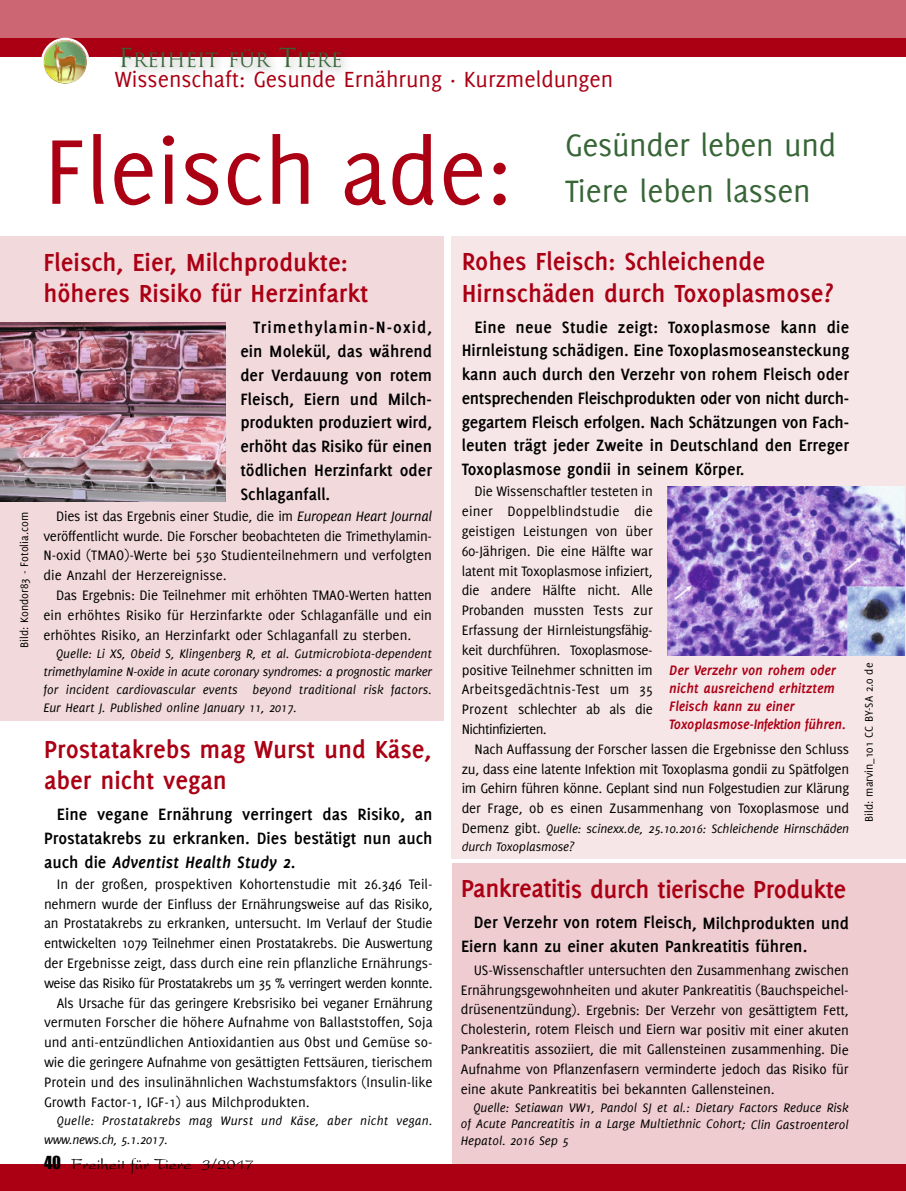
<style>
.page{position:relative;width:906px;height:1191px;background:#fff}
.page>*{position:absolute;margin:0;border:0;box-sizing:border-box;transform-origin:0 0}
.t1{font:100.5px "Delicious";color:#ab0014}
.t2{font:33.9px "Delicious";letter-spacing:-.01em;color:#376536}
.t3{font:700 27px/31.5px "Delicious";color:#ab0014}
.t4{font:700 27px "Delicious";letter-spacing:-.02em;color:#ab0014}
.t5{font:24px "Delicious";color:#ab0014}
.t6{font:19.2px "Trajan";color:#376536}
.t7{font:700 18px/23.7px "Delicious";color:#000;text-align:justify}
.t8{font:16.5px "President Plain";color:#000}
.t9{font:15px/19.8px "Delicious";letter-spacing:-.01em;color:#000;text-align:justify}
.t10{font:italic 700 15px/18px "Delicious";letter-spacing:-.01em;color:#ab0014}
.t11{font:15px "Delicious";letter-spacing:-.035em;color:#000}
.t12{font:italic 13.5px/17.9px "Delicious";color:#000;text-align:justify}
.t13{font:italic 13.5px/19.2px "Delicious";letter-spacing:.02em;color:#000}
.t14{font:12px "Delicious";color:#000}
.s1{font-size:25.5px}
.s2{font-style:italic}
.s3{font-family:"Impact"}
.s4{font-style:normal;font-size:15px}
</style>
<div class="page">
<div style="left:452px;top:863px;width:453px;height:307px;background:#eeccd0"></div>
<div style="left:452px;top:236px;width:454px;height:623px;background:#f7e6e8"></div>
<div style="left:0;top:1164px;width:906px;height:27px;background:#ab0014"></div>
<div style="left:0;top:0;width:906px;height:41px;background:#cc6672"></div>
<div style="left:0;top:38px;width:906px;height:19px;background:#ab0014"></div>
<svg style="left:41px;top:38px;width:31px;height:46px"></svg>
<img style="left:72px;top:38px;width:273px;height:45px">
<img style="left:668px;top:486px;width:236px;height:169px">
<div style="left:0;top:236px;width:443px;height:485px;background:#f2d9dc"></div>
<img style="left:0;top:322px;width:225px;height:180px">
<p class="t6" style="left:118px;top:49px;width:226px"><span class="s1">F</span>REIHEIT FÜR <span class="s1">T</span>IERE</p>
<h3 class="t5" style="left:115px;top:70px;width:500px">Wissenschaft: Gesunde Ernährung · Kurzmeldungen</h3>
<h1 class="t1" style="left:44px;top:134px;width:469px">Fleisch ade:</h1>
<h2 class="t2" style="left:565px;top:133px;width:272px">Gesünder leben und</h2>
<h2 class="t2" style="left:565px;top:179px;width:247px">Tiere leben lassen</h2>
<p class="t14" style="left:20px;top:647px;width:137px;rotate:-90deg">Bild: Kondor83 - Fotolia.com</p>
<h3 class="t3" style="left:43px;top:248px;width:326px">Fleisch, Eier, Milchprodukte: höheres Risiko für Herzinfarkt</h3>
<p class="t7" style="left:240px;top:317px;width:193px;text-indent:13px">Trimethylamin-N-oxid, ein Molekül, das während der Verdauung von rotem Fleisch, Eiern und Milch&shy;produkten produziert wird, erhöht das Risiko für einen tödlichen Herzinfarkt oder Schlaganfall.</p>
<p class="t9" style="left:43px;top:507px;width:390px;text-indent:13px">Dies ist das Ergebnis einer Studie, die im <span class="s2">European Heart Journal </span>veröffentlicht wurde. Die Forscher beobachteten die Trimethylamin-N-oxid (TMAO)-Werte bei 530 Studienteilnehmern und verfolgten die Anzahl der Herzereignisse.</p>
<p class="t9" style="left:43px;top:586px;width:390px;text-indent:13px">Das Ergebnis: Die Teilnehmer mit erhöhten TMAO-Werten hatten ein erhöhtes Risiko für Herzinfarkte oder Schlaganfälle und ein erhöhtes Risiko, an Herzinfarkt oder Schlaganfall zu sterben.</p>
<p class="t12" style="left:43px;top:644px;width:390px;text-indent:13px">Quelle: Li XS, Obeid S, Klingenberg R, et al. Gutmicrobiota-dependent trimethylamine N-oxide in acute coronary syndromes: a prognostic marker for incident cardiovascular events beyond traditional risk factors.<br>Eur Heart J. Published online January 11, 2017.</p>
<h3 class="t3" style="left:44px;top:735px;width:389px">Prostatakrebs mag Wurst und Käse, aber nicht vegan</h3>
<p class="t7" style="left:44px;top:803px;width:390px;text-indent:13px">Eine vegane Ernährung verringert das Risiko, an Prostatakrebs zu erkranken. Dies bestätigt nun auch auch die <span class="s2">Adventist Health Study 2</span>.</p>
<p class="t9" style="left:57px;top:875px;width:377px">In der großen, prospektiven Kohortenstudie mit 26.346 Teil-</p>
<p class="t9" style="left:44px;top:894px;width:390px">nehmern wurde der Einfluss der Ernährungsweise auf das Risiko,</p>
<p class="t9" style="left:44px;top:914px;width:390px">an Prostatakrebs zu erkranken, untersucht. Im Verlauf der Studie</p>
<p class="t9" style="left:44px;top:934px;width:390px">entwickelten 1079 Teilnehmer einen Prostatakrebs. Die Auswertung</p>
<p class="t9" style="left:44px;top:954px;width:390px">der Ergebnisse zeigt, dass durch eine rein pflanzliche Ernährungs-</p>
<p class="t11" style="left:44px;top:977px;width:390px">weise das Risiko für Prostatakrebs um 35 % verringert werden konnte.</p>
<p class="t9" style="left:57px;top:993px;width:377px">Als Ursache für das geringere Krebsrisiko bei veganer Ernährung</p>
<p class="t9" style="left:44px;top:1013px;width:390px">vermuten Forscher die höhere Aufnahme von Ballaststoffen, Soja</p>
<p class="t9" style="left:44px;top:1033px;width:390px">und anti-entzündlichen Antioxidantien aus Obst und Gemüse so-</p>
<p class="t9" style="left:44px;top:1053px;width:390px">wie die geringere Aufnahme von gesättigten Fettsäuren, tierischem</p>
<p class="t9" style="left:44px;top:1073px;width:390px">Protein und des insulinähnlichen Wachstumsfaktors (Insulin-like</p>
<p class="t9" style="left:44px;top:1092px;width:267px">Growth Factor-1, IGF-1) aus Milchprodukten.</p>
<p class="t13" style="left:44px;top:1110px;width:390px;text-indent:13px">Quelle: Prostatakrebs mag Wurst und Käse, aber nicht vegan. www.news.ch, 5.1.2017.</p>
<p class="t8" style="left:44px;top:1158px;width:211px"><span class="s3">40</span> Freiheit für Tiere 3/2017</p>
<h3 class="t3" style="left:462px;top:247px;width:373px">Rohes Fleisch: Schleichende<br>Hirnschäden durch Toxoplasmose?</h3>
<p class="t7" style="left:462px;top:316px;width:389px;text-indent:13px">Eine neue Studie zeigt: Toxoplasmose kann die Hirnleistung schädigen. Eine Toxoplasmoseansteckung kann auch durch den Verzehr von rohem Fleisch oder entsprechenden Fleischprodukten oder von nicht durch&shy;gegartem Fleisch erfolgen. Nach Schätzungen von Fach&shy;leuten trägt jeder Zweite in Deutschland den Erreger Toxoplasmose gondii in seinem Körper.</p>
<p class="t9" style="left:462px;top:482px;width:192px;text-indent:13px">Die Wissenschaftler testeten in einer Doppelblindstudie die geistigen Leistungen von über 60-Jährigen. Die eine Hälfte war latent mit Toxoplasmose infiziert, die andere Hälfte nicht. Alle Probanden mussten Tests zur Erfassung der Hirnleistungsfähig&shy;keit durchführen. Toxoplasmose&shy;positive Teilnehmer schnitten im Arbeitsgedächtnis-Test um 35<br>Prozent schlechter ab als die Nichtinfizierten.</p>
<p class="t9" style="left:462px;top:740px;width:389px;text-indent:13px">Nach Auffassung der Forscher lassen die Ergebnisse den Schluss zu, dass eine latente Infektion mit Toxoplasma gondii zu Spätfolgen im Gehirn führen könne. Geplant sind nun Folgestudien zur Klärung der Frage, ob es einen Zusammenhang von Toxoplasmose und</p>
<p class="t12" style="left:462px;top:819px;width:389px;line-height:18.5px"><span class="s4">Demenz gibt.</span> Quelle: scinexx.de, 25.10.2016: Schleichende Hirnschäden durch Toxoplasmose?</p>
<p class="t10" style="left:669px;top:662px;width:178px">Der Verzehr von rohem oder nicht ausreichend erhitztem<br>Fleisch kann zu einer<br>Toxoplasmose-Infektion führen.</p>
<p class="t14" style="left:864px;top:821px;width:160px;rotate:-90deg">Bild: marvin_101 CC BY-SA 2.0 de</p>
<h3 class="t4" style="left:461px;top:879px;width:387px">Pankreatitis durch tierische Produkte</h3>
<p class="t7" style="left:461px;top:912px;width:389px;text-indent:13px">Der Verzehr von rotem Fleisch, Milchprodukten und<br>Eiern kann zu einer akuten Pankreatitis führen.</p>
<p class="t9" style="left:461px;top:961px;width:389px;text-indent:13px">US-Wissenschaftler untersuchten den Zusammenhang zwischen Ernährungsgewohnheiten und akuter Pankreatitis (Bauchspeichel&shy;drüsenentzündung). Ergebnis: Der Verzehr von gesättigtem Fett, Cholesterin, rotem Fleisch und Eiern war positiv mit einer akuten Pankreatitis assoziiert, die mit Gallensteinen zusammenhing. Die Aufnahme von Pflanzenfasern verminderte jedoch das Risiko für eine akute Pankreatitis bei bekannten Gallensteinen.</p>
<p class="t12" style="left:461px;top:1099px;width:389px;line-height:16.4px;text-indent:13px">Quelle: Setiawan VW1, Pandol SJ et al.: Dietary Factors Reduce Risk of Acute Pancreatitis in a Large Multiethnic Cohort; Clin Gastroenterol Hepatol. 2016 Sep 5</p>
</div>
